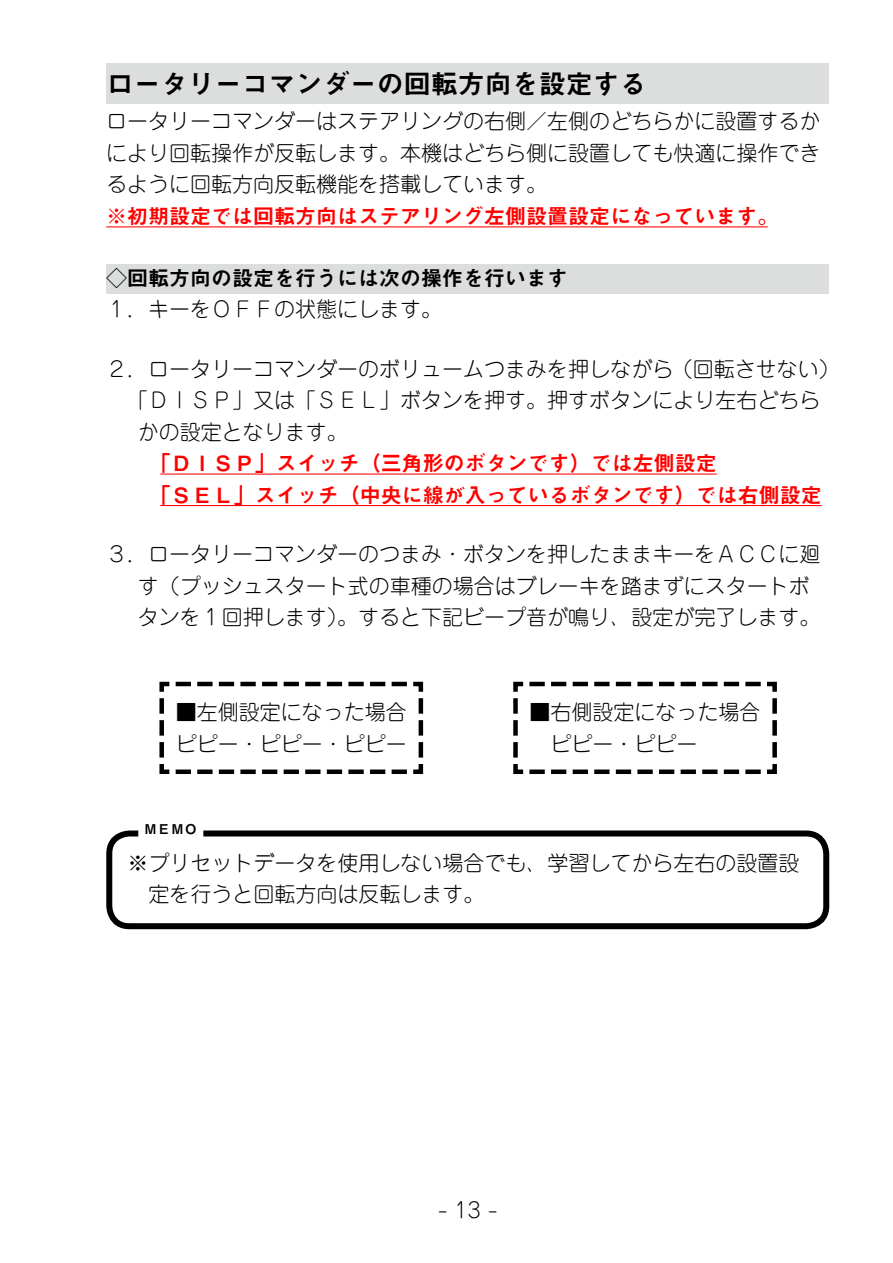
<style>
.page{position:relative;width:893px;height:1263px;background:#fff}
.page>*{position:absolute;margin:0;border:0;box-sizing:border-box;transform-origin:0 0}
.t1{font:27px "Midashi Go Pro MB31";color:#000}
.t2{font:300 21px/31.5px "Jun 101 Pro";color:#000}
.t3{font:21px/31.5px "Midashi Go Pro MB31";color:#f00}
.t4{font:21px "Midashi Go Pro MB31";color:#000}
.t5{font:13.5px "Midashi Go Pro MB31";color:#000}
</style>
<div class="page">
<hr style="left:106px;top:226px;width:662px;height:1px;background:#f00">
<div style="left:106px;top:64px;width:723px;height:40px;background:#dcdddd"></div>
<hr style="left:160px;top:473px;width:557px;height:2px;background:#f00">
<hr style="left:160px;top:505px;width:662px;height:1px;background:#f00">
<div style="left:106px;top:264px;width:723px;height:29px;background:#dcdddd"></div>
<svg style="left:513px;top:681px;width:264px;height:93px"></svg>
<svg style="left:159px;top:681px;width:265px;height:93px"></svg>
<div style="left:106px;top:830px;width:723px;height:99px;border:6px solid #000;border-radius:20px"></div>
<div style="left:138px;top:820px;width:65px;height:23px;background:#fff"></div>
<p class="t1" style="left:107px;top:62px;width:541px">ロータリーコマンダーの回転方向を設定する</p>
<p class="t2" style="left:106px;top:103px;width:715px;text-align:justify">ロータリーコマンダーはステアリングの右側／左側のどちらかに設置するかにより回転操作が反転します。本機はどちら側に設置しても快適に操作できるように回転方向反転機能を搭載しています。</p>
<p class="t3" style="left:106px;top:198px;width:673px">※初期設定では回転方向はステアリング左側設置設定になっています。</p>
<p class="t4" style="left:106px;top:261px;width:464px">◇回転方向の設定を行うには次の操作を行います</p>
<p class="t2" style="left:106px;top:291px;width:338px">１．キーをＯＦＦの状態にします。</p>
<p class="t2" style="left:106px;top:350px;width:735px">２．ロータリーコマンダーのボリュームつまみを押しながら（回転させない）</p>
<p class="t2" style="left:127px;top:382px;width:694px">「ＤＩＳＰ」又は「ＳＥＬ」ボタンを押す。押すボタンにより左右どちら</p>
<p class="t2" style="left:138px;top:413px;width:212px">かの設定となります。</p>
<p class="t3" style="left:150px;top:445px;width:673px">「ＤＩＳＰ」スイッチ（三角形のボタンです）では左側設定<br>「ＳＥＬ」スイッチ（中央に線が入っているボタンです）では右側設定</p>
<p class="t2" style="left:138px;top:536px;width:684px;text-indent:-32px">３．ロータリーコマンダーのつまみ・ボタンを押したままキーをＡＣＣに廻す（プッシュスタート式の車種の場合はブレーキを踏まずにスタートボタンを１回押します）。すると下記ビープ音が鳴り、設定が完了します。</p>
<p class="t2" style="left:176px;top:694px;width:232px">■左側設定になった場合ピピー・ピピー・ピピー</p>
<p class="t5" style="left:144px;top:818px;width:56px">ＭＥＭＯ</p>
<p class="t2" style="left:530px;top:694px;width:232px">■右側設定になった場合　ピピー・ピピー</p>
<p class="t2" style="left:128px;top:844px;width:673px">※プリセットデータを使用しない場合でも、学習してから左右の設置設　定を行うと回転方向は反転します。</p>
<p class="t2" style="left:438px;top:1191px;width:61px">- 13 -</p>
</div>
